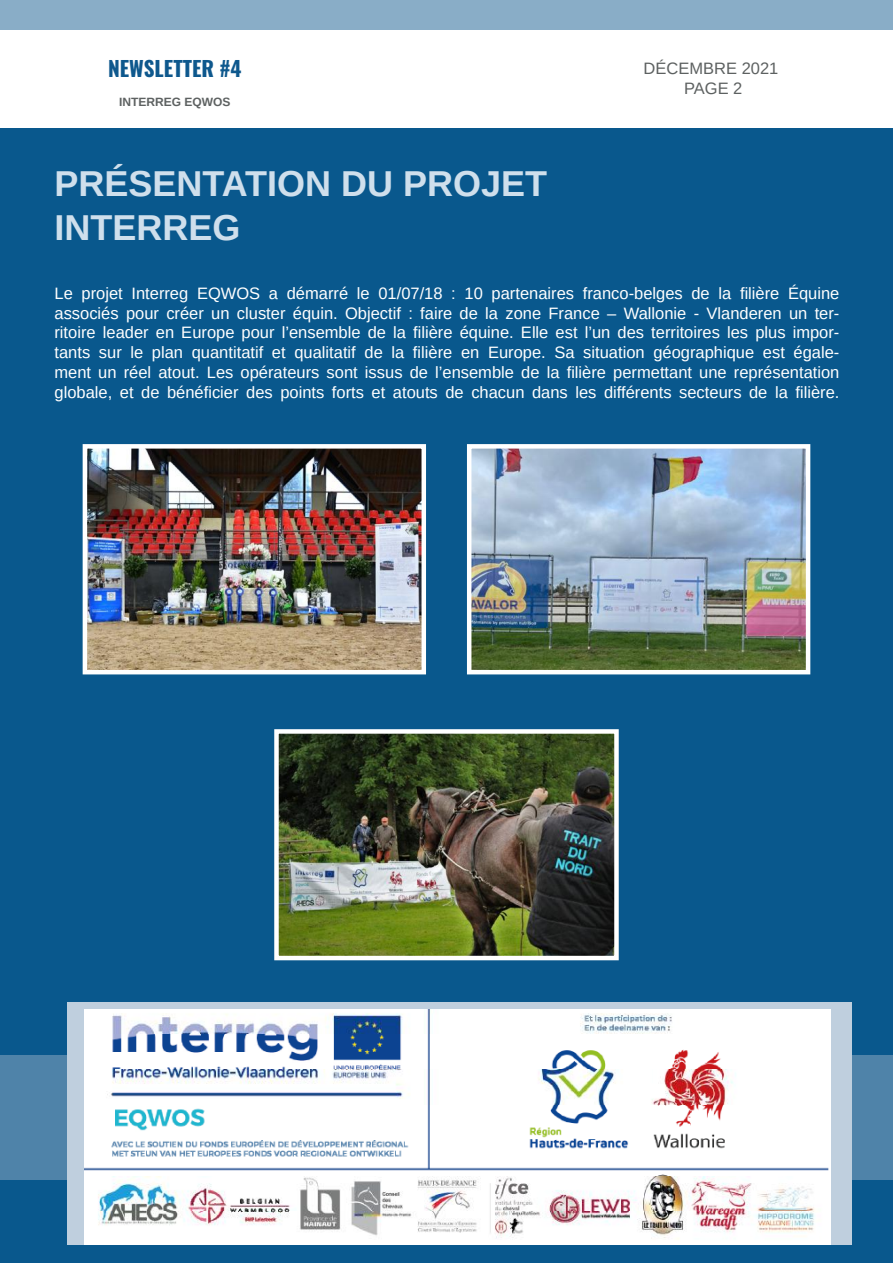
<style>
.page{position:relative;width:893px;height:1263px;background:#fff}
.page>*{position:absolute;margin:0;border:0;box-sizing:border-box;transform-origin:0 0}
.t1{font:700 36px "Arimo";color:#cfdfec}
.t2{font:700 21px "Oswald";color:#0e588d}
.t3{font:16.5px/19.8px "Arimo";color:#fff;text-align:justify}
.t4{font:16.5px "Arimo";color:#5d6161}
.t5{font:700 12px "Arimo";color:#5d6161}
</style>
<div class="page">
<div style="left:0;top:0;width:893px;height:30px;background:#89adc7"></div>
<div style="left:0;top:129px;width:893px;height:1134px;background:#09588d"></div>
<img style="left:279px;top:734px;width:335px;height:221px">
<div style="left:274px;top:729px;width:345px;height:231px;border:4px solid #fff"></div>
<img style="left:472px;top:449px;width:333px;height:220px">
<div style="left:467px;top:444px;width:343px;height:230px;border:4px solid #fff"></div>
<img style="left:88px;top:449px;width:333px;height:220px">
<div style="left:83px;top:444px;width:343px;height:230px;border:4px solid #fff"></div>
<div style="left:0;top:1056px;width:893px;height:124px;background:#4f83a9"></div>
<div style="left:67px;top:1002px;width:785px;height:243px;background:#bfcfde"></div>
<img style="left:84px;top:1010px;width:746px;height:235px">
<p class="t2" style="left:108px;top:58px;width:135px">NEWSLETTER #4</p>
<p class="t5" style="left:119px;top:94px;width:113px">INTERREG EQWOS</p>
<p class="t1" style="left:54px;top:159px;width:494px">PRÉSENTATION DU PROJET</p>
<p class="t1" style="left:54px;top:202px;width:188px">INTERREG</p>
<p class="t4" style="left:644px;top:58px;width:136px">DÉCEMBRE 2021</p>
<p class="t4" style="left:684px;top:78px;width:60px">PAGE 2</p>
<p class="t3" style="left:54px;top:283px;width:786px">Le projet Interreg EQWOS a démarré le 01/07/18 : 10 partenaires franco-belges de la filière Équine associés pour créer un cluster équin. Objectif : faire de la zone France – Wallonie - Vlanderen un ter&shy;ritoire leader en Europe pour l’ensemble de la filière équine. Elle est l’un des territoires les plus impor&shy;tants sur le plan quantitatif et qualitatif de la filière en Europe. Sa situation géographique est égale&shy;ment un réel atout. Les opérateurs sont issus de l’ensemble de la filière permettant une représentation globale, et de bénéficier des points forts et atouts de chacun dans les différents secteurs de la filière.</p>
</div>
